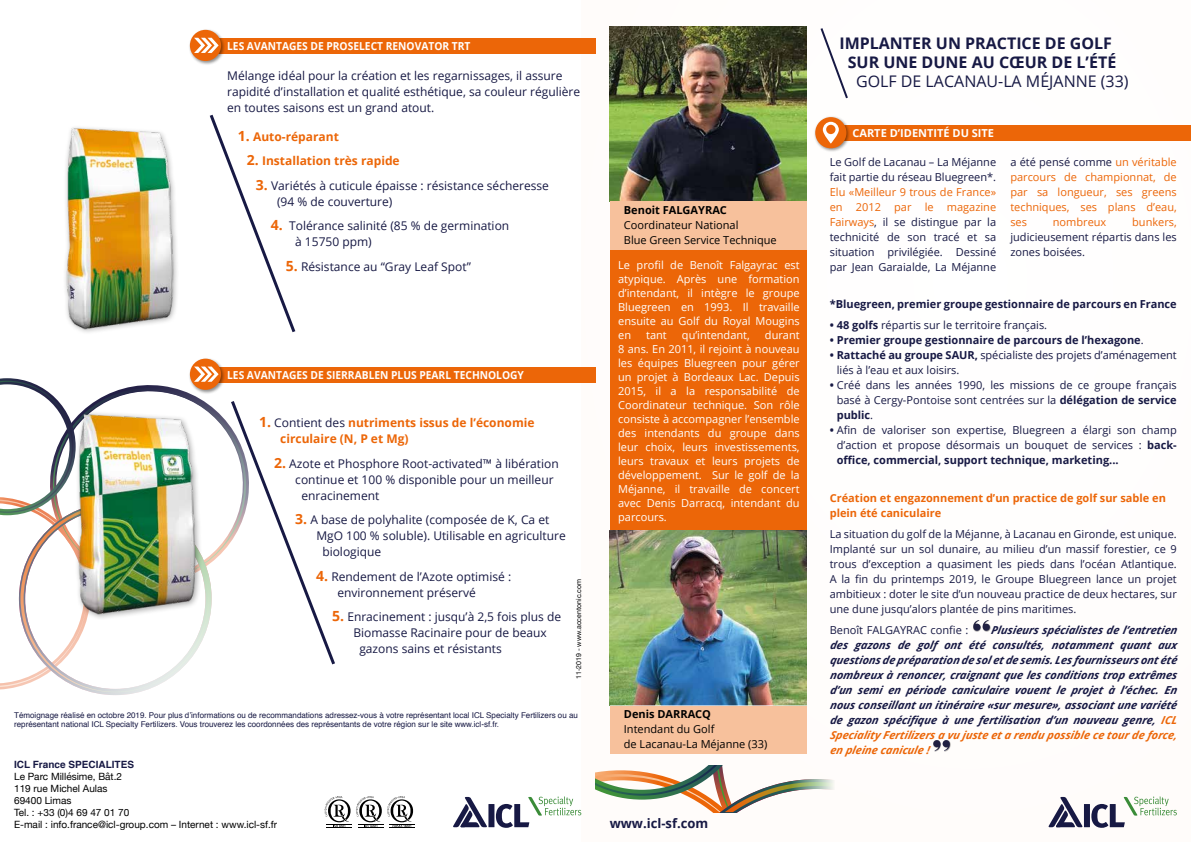
<style>
.page{position:relative;width:1191px;height:842px;background:#fff}
.page>*{position:absolute;margin:0;border:0;box-sizing:border-box;transform-origin:0 0}
.t1{font:700 16px/19.2px "Open Sans";color:#171944;text-align:center}
.t2{font:16px "Open Sans";color:#171944}
.t3{font:700 13px "Open Sans";color:#171944}
.t4{font:12px/16px "Open Sans";color:#171944}
.t5{font:700 12px/16px "Open Sans";color:#ec6608}
.t6{font:11px/15px "Open Sans";color:#171944;text-align:justify}
.t7{font:11px/14px "Open Sans";color:#fff;text-align:justify}
.t8{font:italic 700 11px/15px "Open Sans";color:#171944}
.t9{font:11px/15px "Open Sans";color:#ec6608;text-align:justify}
.t10{font:700 11px "Open Sans";color:#171944}
.t11{font:11px/15px "Open Sans";color:#000}
.t12{font:700 11px "Open Sans";color:#fff;scale:.93 1}
.t13{font:700 11px/15px "Open Sans";color:#ec6608}
.t14{font:700 11px "Open Sans";color:#000}
.t15{font:700 11px "Open Sans";color:#fff}
.t16{font:10px/12px "Helvetica Neue";color:#000}
.t17{font:700 10px "Helvetica";color:#171944}
.t18{font:8px/9.6px "Helvetica";color:#171944}
.t19{font:7px "Helvetica Neue";color:#000}
.s1{font-size:14px}
.s2{font-weight:700;font-size:14px;color:#ec6608}
.s3{font-weight:400;color:#171944}
.s4{color:#ec6608}
.s5{color:#171944}
.s6{font-weight:700}
.s7{font-weight:400}
</style>
<div class="page">
<div style="left:819px;top:125px;width:372px;height:15px;background:#ec6608"></div>
<svg style="left:820px;top:28px;width:28px;height:71px"></svg>
<div style="left:813px;top:115px;width:37px;height:38px;background:#000;opacity:.45"></div>
<div style="left:815px;top:117px;width:31px;height:31px;background:#ec6608;border-radius:50%"></div>
<svg style="left:823px;top:122px;width:16px;height:22px"></svg>
<svg style="left:1048px;top:797px;width:34px;height:30px"></svg>
<div style="left:1084px;top:804px;width:6px;height:23px;background:#171944"></div>
<svg style="left:1091px;top:796px;width:85px;height:32px"></svg>
<img style="left:609px;top:27px;width:197px;height:174px">
<div style="left:609px;top:201px;width:197px;height:553px;background:#ec6608"></div>
<div style="left:609px;top:201px;width:197px;height:49px;background:#f7c19c"></div>
<svg style="left:325px;top:796px;width:89px;height:31px"></svg>
<svg style="left:453px;top:797px;width:34px;height:30px"></svg>
<div style="left:488px;top:804px;width:6px;height:23px;background:#171944"></div>
<svg style="left:496px;top:796px;width:85px;height:32px"></svg>
<svg style="left:595px;top:765px;width:239px;height:47px"></svg>
<div style="left:973px;top:620px;width:18px;height:12px;background:#000;opacity:.45"></div>
<svg style="left:973px;top:620px;width:16px;height:11px"></svg>
<div style="left:933px;top:740px;width:18px;height:12px;background:#000;opacity:.45"></div>
<svg style="left:933px;top:740px;width:17px;height:11px"></svg>
<div style="left:205px;top:367px;width:390px;height:15px;background:#ec6608"></div>
<div style="left:205px;top:38px;width:390px;height:16px;background:#ec6608"></div>
<div style="left:188px;top:28px;width:37px;height:38px;background:#000;opacity:.45"></div>
<div style="left:190px;top:30px;width:31px;height:31px;background:#ec6608;border-radius:50%"></div>
<svg style="left:194px;top:38px;width:25px;height:15px"></svg>
<div style="left:188px;top:357px;width:37px;height:37px;background:#000;opacity:.45"></div>
<div style="left:190px;top:359px;width:31px;height:31px;background:#ec6608;border-radius:50%"></div>
<svg style="left:209px;top:114px;width:87px;height:219px"></svg>
<svg style="left:0;top:367px;width:337px;height:328px"></svg>
<img style="left:65px;top:127px;width:112px;height:206px">
<img style="left:64px;top:408px;width:157px;height:212px">
<img style="left:609px;top:531px;width:197px;height:174px">
<div style="left:609px;top:705px;width:197px;height:49px;background:#f7c19c"></div>
<p class="t12" style="left:227px;top:39px;width:263px">LES AVANTAGES DE PROSELECT RENOVATOR TRT</p>
<p class="t4" style="left:227px;top:67px;width:354px">Mélange idéal pour la création et les regarnissages, il assure rapidité d’installation et qualité esthétique, sa couleur régulière en toutes saisons est un grand atout.</p>
<p class="t5" style="left:238px;top:128px;width:102px"><span class="s1">1.</span> Auto-réparant</p>
<p class="t5" style="left:247px;top:153px;width:154px"><span class="s1">2.</span> Installation très rapide</p>
<p class="t4" style="left:277px;top:177px;width:273px;text-indent:-21px"><span class="s2">3.</span> Variétés à cuticule épaisse : résistance sécheresse (94 % de couverture)</p>
<p class="t4" style="left:295px;top:218px;width:216px;text-indent:-24px"><span class="s2">4.</span> Tolérance salinité (85 % de germination à 15750 ppm)</p>
<p class="t4" style="left:286px;top:258px;width:186px"><span class="s2">5.</span> Résistance au “Gray Leaf Spot”</p>
<p class="t12" style="left:227px;top:367px;width:321px">LES AVANTAGES DE SIERRABLEN PLUS PEARL TECHNOLOGY</p>
<p class="t5" style="left:280px;top:414px;width:256px;text-indent:-21px"><span class="s1">1.</span> <span class="s3">Contient des</span> nutriments issus de l’économie circulaire (N, P et Mg)</p>
<p class="t4" style="left:274px;top:455px;width:286px"><span class="s2">2.</span> Azote et Phosphore Root-activated™ à libération</p>
<p class="t4" style="left:295px;top:471px;width:260px">continue et 100 % disponible pour un meilleur</p>
<p class="t4" style="left:301px;top:487px;width:80px">enracinement</p>
<p class="t4" style="left:295px;top:511px;width:256px"><span class="s2">3.</span> A base de polyhalite (composée de K, Ca et</p>
<p class="t4" style="left:316px;top:527px;width:251px">MgO 100 % soluble). Utilisable en agriculture</p>
<p class="t4" style="left:322px;top:543px;width:60px">biologique</p>
<p class="t4" style="left:337px;top:568px;width:175px;text-indent:-21px"><span class="s2">4.</span> Rendement de l’Azote optimisé : environnement préservé</p>
<p class="t4" style="left:332px;top:608px;width:230px"><span class="s2">5.</span> Enracinement : jusqu’à 2,5 fois plus de</p>
<p class="t4" style="left:353px;top:624px;width:195px">Biomasse Racinaire pour de beaux</p>
<p class="t4" style="left:359px;top:640px;width:144px">gazons sains et résistants</p>
<p class="t19" style="left:573px;top:679px;width:102px;rotate:-90deg">11-2019 - www.accentonic.com</p>
<p class="t18" style="left:14px;top:710px;width:565px">Témoignage réalisé en octobre 2019. Pour plus d’informations ou de recommandations adressez-vous à votre représentant local ICL Specialty Fertilizers ou au représentant national ICL Specialty Fertilizers. Vous trouverez les coordonnées des représentants de votre région sur le site www.icl-sf.fr.</p>
<p class="t17" style="left:14px;top:756px;width:121px">ICL France SPECIALITES</p>
<p class="t16" style="left:14px;top:771px;width:264px">Le Parc Millésime, Bât.2<br>119 rue Michel Aulas<br>69400 Limas<br>Tel. : +33 (0)4 69 47 01 70<br>E-mail : info.france@icl-group.com – Internet : www.icl-sf.fr</p>
<p class="t14" style="left:624px;top:202px;width:105px">Benoit FALGAYRAC</p>
<p class="t11" style="left:624px;top:217px;width:154px">Coordinateur National<br>Blue Green Service Technique</p>
<p class="t7" style="left:618px;top:257px;width:183px">Le profil de Benoît Falgayrac est atypique. Après une formation d’intendant, il intègre le groupe Bluegreen en 1993. Il travaille ensuite au Golf du Royal Mougins en</p>
<p class="t7" style="left:618px;top:327px;width:183px;text-indent:147px">durant 8 ans. En 2011, il rejoint à nouveau les équipes Bluegreen pour gérer un projet à Bordeaux Lac. Depuis 2015, il a la responsabilité de Coordinateur technique. Son rôle consiste à accompagner l’ensemble des intendants du groupe dans leur choix, leurs investissements, leurs travaux et leurs projets de développement. Sur le golf de la Méjanne, il travaille de concert avec Denis Darracq, intendant du parcours.</p>
<p class="t7" style="left:646px;top:327px;width:22px">tant</p>
<p class="t7" style="left:682px;top:327px;width:69px">qu’intendant,</p>
<p class="t14" style="left:624px;top:706px;width:89px">Denis DARRACQ</p>
<p class="t11" style="left:624px;top:721px;width:145px">Intendant du Golf<br>de Lacanau-La Méjanne (33)</p>
<p class="t3" style="left:609px;top:814px;width:100px">www.icl-sf.com</p>
<h1 class="t1" style="left:839px;top:33px;width:278px">IMPLANTER UN PRACTICE DE GOLF<br>SUR UNE DUNE AU CŒUR DE L’ÉTÉ</h1>
<h1 class="t2" style="left:856px;top:70px;width:274px">GOLF DE LACANAU-LA MÉJANNE (33)</h1>
<p class="t15" style="left:852px;top:125px;width:143px">CARTE D’IDENTITÉ DU SITE</p>
<p class="t6" style="left:829px;top:154px;width:168px">Le Golf de Lacanau – La Méjanne fait partie du réseau Bluegreen*.</p>
<p class="t6" style="left:829px;top:184px;width:168px"><span class="s4">Elu «Meilleur 9 trous de France» en 2012 par le magazine Fairways</span>, il se distingue par la technicité de son tracé et sa situation privilégiée. Dessiné par Jean Garaialde, La Méjanne</p>
<p class="t9" style="left:1010px;top:155px;width:168px"><span class="s5">a été pensé comme</span> un véritable parcours de championnat, de par sa longueur, ses greens techniques, ses plans d’eau, ses</p>
<p class="t9" style="left:1052px;top:215px;width:55px">nombreux</p>
<p class="t9" style="left:1132px;top:215px;width:46px">bunkers,</p>
<p class="t6" style="left:1010px;top:230px;width:168px">judicieusement répartis dans les zones boisées.</p>
<p class="t10" style="left:829px;top:296px;width:348px">*Bluegreen, premier groupe gestionnaire de parcours en France</p>
<p class="t6" style="left:829px;top:317px;width:219px"><span class="s6">• 48 golfs</span> répartis sur le territoire français.</p>
<p class="t10" style="left:829px;top:332px;width:315px">• Premier groupe gestionnaire de parcours de l’hexagone<span class="s7">.</span></p>
<p class="t6" style="left:836px;top:347px;width:341px;text-indent:-7px"><span class="s6">• Rattaché au groupe SAUR,</span> spécialiste des projets d’aménagement liés à l’eau et aux loisirs.</p>
<p class="t6" style="left:836px;top:377px;width:341px;text-indent:-7px"><span class="s6">•</span> Créé dans les années 1990, les missions de ce groupe français basé à Cergy-Pontoise sont centrées sur la <span class="s6">délégation de service public</span>.</p>
<p class="t6" style="left:836px;top:422px;width:341px;text-indent:-7px"><span class="s6">•</span> Afin de valoriser son expertise, Bluegreen a élargi son champ d’action et propose désormais un bouquet de services : <span class="s6">back&shy;office, commercial, support technique, marketing...</span></p>
<p class="t13" style="left:829px;top:490px;width:338px">Création et engazonnement d’un practice de golf sur sable en plein été caniculaire</p>
<p class="t6" style="left:829px;top:526px;width:348px">La situation du golf de la Méjanne, à Lacanau en Gironde, est unique.<br>Implanté sur un sol dunaire, au milieu d’un massif forestier, ce 9 trous d’exception a quasiment les pieds dans l’océan Atlantique.<br>A la fin du printemps 2019, le Groupe Bluegreen lance un projet ambitieux : doter le site d’un nouveau practice de deux hectares, sur une dune jusqu’alors plantée de pins maritimes.</p>
<p class="t6" style="left:829px;top:622px;width:140px">Benoît FALGAYRAC confie :</p>
<p class="t8" style="left:829px;top:622px;width:351px;text-indent:161px">Plusieurs sp écialistes de l’entretien des gazons de golf ont été consultés, notamment quant aux questionsde prép aration de soletde semis.Lesfournisseursontété nombreux à renoncer, craignant que les conditions trop extrêmes d’un semi en p ériode caniculaire vouent le projet à l’échec. En nousconseillantun itinéraire «surmesure», associantune variété de gazon sp écifique à une fertilisation d’un nouveau genre, <span class="s4">ICL Sp eciality Fertilizersa vu juste eta rendu p ossible ce tourde force, en pleine canicule !</span></p>
</div>
